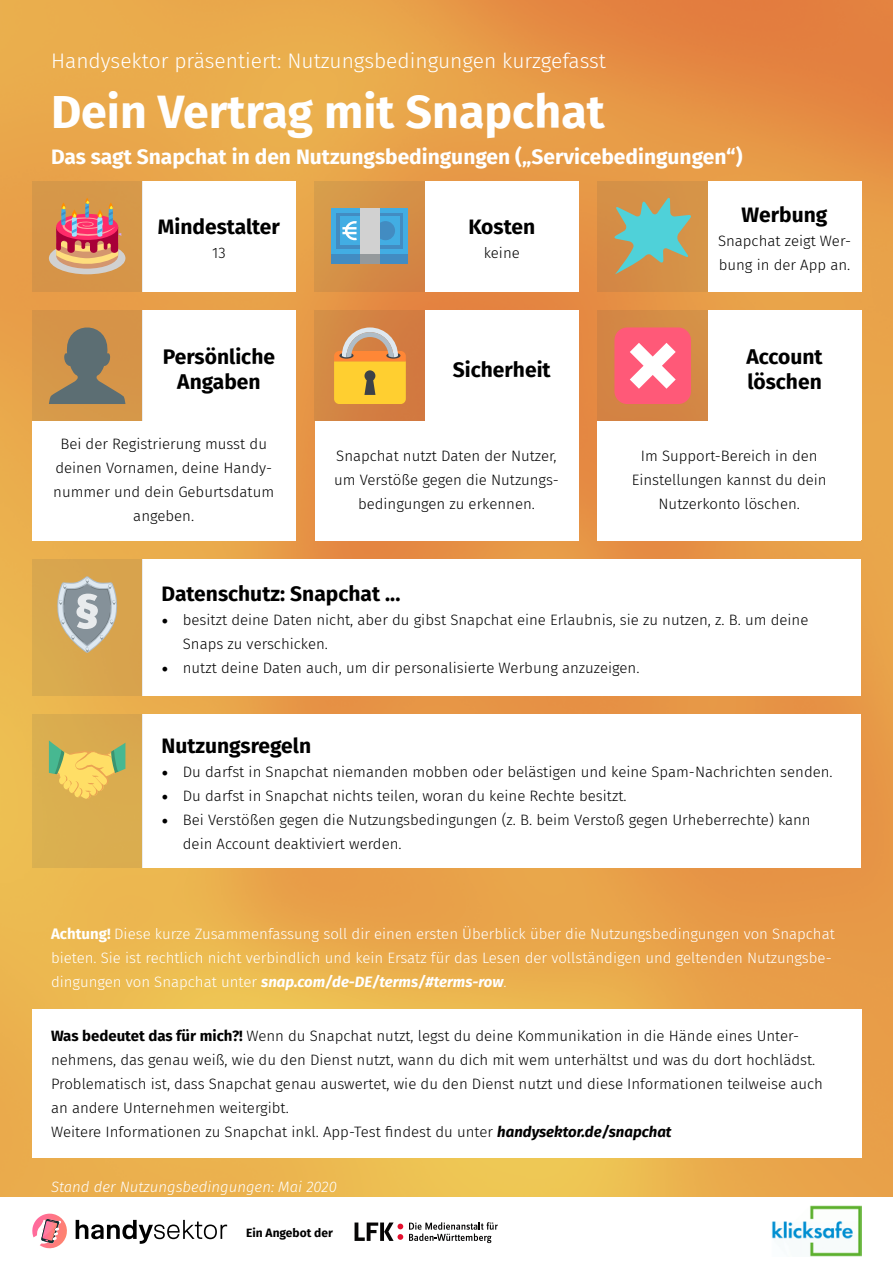
<style>
.page{position:relative;width:893px;height:1263px;background:#fff}
.page>*{position:absolute;margin:0;border:0;box-sizing:border-box;transform-origin:0 0}
.t1{font:700 46.5px "Fira Sans";color:#fff}
.t2{font:700 21px/25.2px "Fira Sans";color:#000;text-align:center}
.t3{font:700 21px "Fira Sans";color:#fff}
.t4{font:300 21px "Fira Sans";color:#fff}
.t5{font:300 15px/24px "Fira Sans";color:#000}
.t6{font:300 15px/24px "Fira Sans";color:#fff}
.t7{font:italic 300 15px "Fira Sans";color:#fff}
.t8{font:700 12px "Fira Sans";color:#000}
.s1{font-family:"Minion Pro";font-weight:400;font-size:18px}
.s2{font-weight:700}
.s3{font-weight:700;font-style:italic}
</style>
<div class="page">
<img style="left:0;top:0;width:893px;height:1197px">
<div style="left:32px;top:1009px;width:829px;height:149px;background:#fff"></div>
<div style="left:142px;top:714px;width:719px;height:153px;background:#fff"></div>
<div style="left:142px;top:181px;width:154px;height:110px;background:#fff"></div>
<div style="left:32px;top:181px;width:110px;height:110px;background:#d69649"></div>
<div style="left:49px;top:242px;width:76px;height:32px;background:#d1d1d1;border-radius:50%"></div>
<svg style="left:56px;top:198px;width:65px;height:71px"></svg>
<div style="left:425px;top:181px;width:153px;height:110px;background:#fff"></div>
<div style="left:315px;top:181px;width:110px;height:110px;background:linear-gradient(to right,#d29a4e,#d58743)"></div>
<div style="left:332px;top:253px;width:76px;height:11px;background:#428cc2"></div>
<div style="left:332px;top:208px;width:76px;height:45px;background:#42ade3"></div>
<div style="left:360px;top:253px;width:19px;height:11px;background:#94999c"></div>
<div style="left:336px;top:213px;width:67px;height:36px;background:#428cc2"></div>
<div style="left:340px;top:216px;width:60px;height:29px;background:#42ade3"></div>
<div style="left:376px;top:221px;width:19px;height:19px;background:#428cc2;border-radius:50%"></div>
<div style="left:360px;top:208px;width:19px;height:45px;background:#d1d1d1"></div>
<svg style="left:342px;top:221px;width:15px;height:19px"></svg>
<div style="left:708px;top:181px;width:153px;height:110px;background:#fff"></div>
<div style="left:597px;top:181px;width:111px;height:110px;background:#d59147"></div>
<svg style="left:614px;top:197px;width:77px;height:77px"></svg>
<div style="left:142px;top:310px;width:154px;height:230px;background:#fff"></div>
<div style="left:32px;top:310px;width:110px;height:111px;background:#d69549"></div>
<svg style="left:49px;top:327px;width:76px;height:77px"></svg>
<div style="left:425px;top:310px;width:153px;height:230px;background:#fff"></div>
<div style="left:315px;top:421px;width:263px;height:119px;background:#fff"></div>
<div style="left:315px;top:310px;width:110px;height:111px;background:linear-gradient(to right,#d48c46,#d27740)"></div>
<svg style="left:334px;top:327px;width:72px;height:77px;background:#e5b04b"></svg>
<div style="left:708px;top:310px;width:153px;height:230px;background:#fff"></div>
<div style="left:597px;top:421px;width:264px;height:119px;background:#fff"></div>
<div style="left:597px;top:310px;width:111px;height:111px;background:#d38645"></div>
<div style="left:614px;top:327px;width:77px;height:77px;background:#ff5978;border-radius:13px"></div>
<svg style="left:630px;top:343px;width:46px;height:46px"></svg>
<div style="left:32px;top:714px;width:110px;height:153px;background:#daad50"></div>
<div style="left:142px;top:559px;width:719px;height:136px;background:#fff"></div>
<div style="left:32px;top:559px;width:110px;height:136px;background:#d9a64e"></div>
<svg style="left:57px;top:576px;width:60px;height:77px"></svg>
<div style="left:32px;top:421px;width:264px;height:119px;background:#fff"></div>
<svg style="left:49px;top:740px;width:76px;height:59px"></svg>
<svg style="left:76px;top:1220px;width:151px;height:24px"></svg>
<svg style="left:32px;top:1213px;width:35px;height:36px"></svg>
<svg style="left:409px;top:1222px;width:89px;height:21px"></svg>
<svg style="left:355px;top:1222px;width:48px;height:19px"></svg>
<img style="left:772px;top:1205px;width:89px;height:52px">
<h2 class="t4" style="left:51px;top:46px;width:557px">Handysektor präsentiert: Nutzungsbedingungen kurzgefasst</h2>
<h1 class="t1" style="left:51px;top:73px;width:555px">Dein Vertrag mit Snapchat</h1>
<h2 class="t3" style="left:51px;top:139px;width:693px">Das sagt Snapchat in den Nutzungsbedingungen („Servicebedingungen“)</h2>
<h2 class="t2" style="left:158px;top:212px;width:124px">Mindestalter</h2>
<p class="t5" style="left:212px;top:241px;width:15px">13</p>
<h2 class="t2" style="left:163px;top:343px;width:114px">Persönliche<br>Angaben</h2>
<p class="t5" style="left:53px;top:432px;width:222px;text-align:center">Bei der Registrierung musst du deinen Vornamen, deine Handy&shy;nummer und dein Geburtsdatum angeben.</p>
<h2 class="t2" style="left:468px;top:212px;width:68px">Kosten</h2>
<p class="t5" style="left:484px;top:241px;width:38px">keine</p>
<h2 class="t2" style="left:453px;top:355px;width:99px">Sicherheit</h2>
<p class="t5" style="left:334px;top:444px;width:226px;text-align:center">Snapchat nutzt Daten der Nutzer, um Verstöße gegen die Nutzungs&shy;bedingungen zu erkennen.</p>
<h2 class="t2" style="left:742px;top:200px;width:87px">Werbung</h2>
<p class="t5" style="left:718px;top:229px;width:135px">Snapchat zeigt Wer&shy;bung in der App an.</p>
<h2 class="t2" style="left:746px;top:343px;width:78px;text-align:left">Account löschen</h2>
<p class="t5" style="left:632px;top:444px;width:196px;text-align:center">Im Support-Bereich in den<br>Einstellungen kannst du dein<br>Nutzerkonto löschen.</p>
<h2 class="t2" style="left:162px;top:580px;width:240px">Datenschutz: Snapchat ...</h2>
<p class="t5" style="left:183px;top:608px;width:627px;text-indent:-21px"><span class="s1">•</span> besitzt deine Daten nicht, aber du gibst Snapchat eine Erlaubnis, sie zu nutzen, z. B. um deine<br>Snaps zu verschicken.</p>
<p class="t5" style="left:162px;top:656px;width:479px"><span class="s1">•</span> nutzt deine Daten auch, um dir personalisierte Werbung anzuzeigen.</p>
<h2 class="t2" style="left:162px;top:731px;width:151px">Nutzungsregeln</h2>
<p class="t5" style="left:162px;top:759px;width:673px"><span class="s1">•</span> Du darfst in Snapchat niemanden mobben oder belästigen und keine Spam-Nachrichten senden.</p>
<p class="t5" style="left:162px;top:783px;width:467px"><span class="s1">•</span> Du darfst in Snapchat nichts teilen, woran du keine Rechte besitzt.</p>
<p class="t5" style="left:183px;top:807px;width:629px;text-indent:-21px"><span class="s1">•</span> Bei Verstößen gegen die Nutzungsbedingungen (z. B. beim Verstoß gegen Urheberrechte) kann dein Account deaktiviert werden.</p>
<p class="t6" style="left:51px;top:922px;width:785px"><span class="s2">Achtung!</span> Diese kurze Zusammenfassung soll dir einen ersten Überblick über die Nutzungsbedingungen von Snapchat bieten. Sie ist rechtlich nicht verbindlich und kein Ersatz für das Lesen der vollständigen und geltenden Nutzungsbe&shy;dingungen von Snapchat unter <span class="s3">snap.com/de-DE/terms/#terms-row</span>.</p>
<p class="t5" style="left:51px;top:1023px;width:773px"><span class="s2">Was bedeutet das für mich?!</span> Wenn du Snapchat nutzt, legst du deine Kommunikation in die Hände eines Unter&shy;nehmens, das genau weiß, wie du den Dienst nutzt, wann du dich mit wem unterhältst und was du dort hochlädst.<br>Problematisch ist, dass Snapchat genau auswertet, wie du den Dienst nutzt und diese Informationen teilweise auch an andere Unternehmen weitergibt.<br>Weitere Informationen zu Snapchat inkl. App-Test findest du unter <span class="s3">handysektor.de/snapchat</span></p>
<p class="t7" style="left:51px;top:1176px;width:287px">Stand der Nutzungsbedingungen: Mai 2020</p>
<p class="t8" style="left:246px;top:1222px;width:88px">Ein Angebot der</p>
</div>
